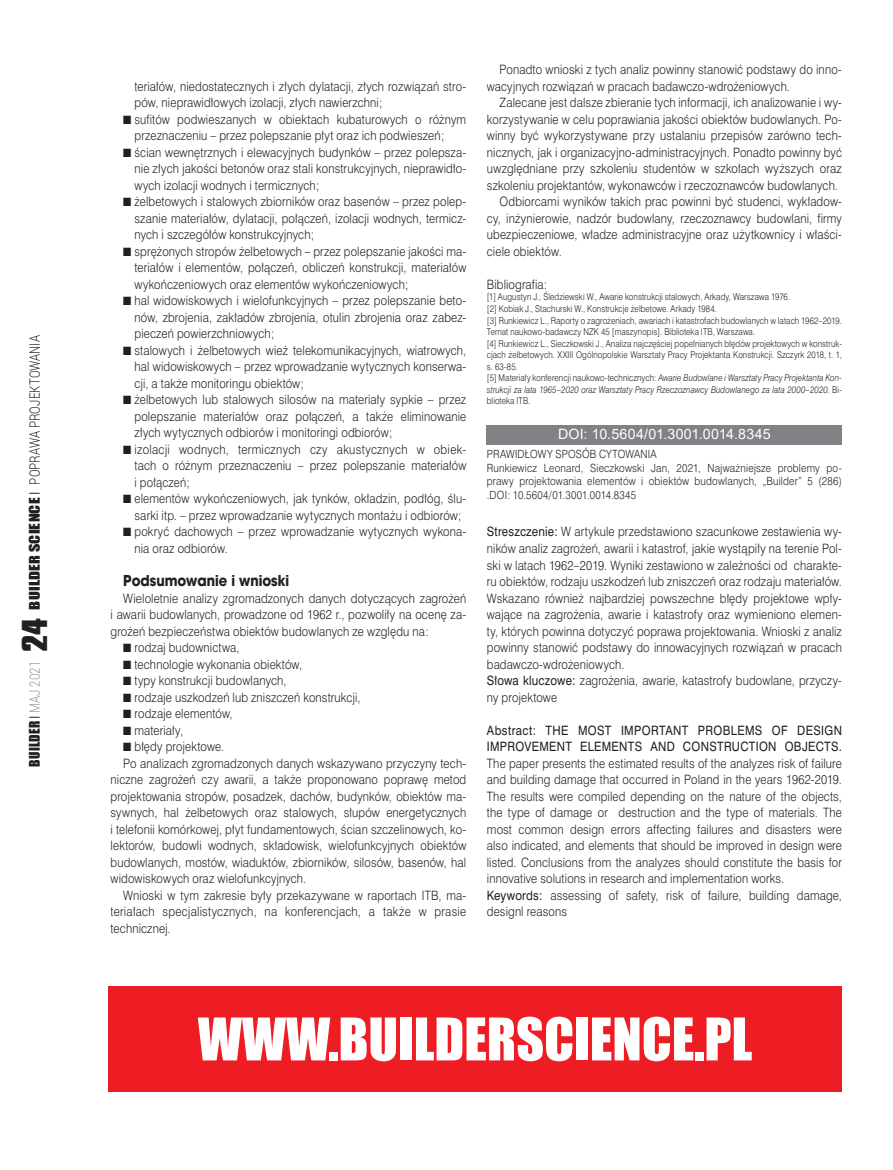
<style>
.page{position:relative;width:893px;height:1170px;background:#fff}
.page>*{position:absolute;margin:0;border:0;box-sizing:border-box;transform-origin:0 0}
.t1{font:54.3px "Impact";color:#fff}
.srodtytul{font:700 16.5px "Avant Gar Got Itc TEE";color:#231f20;scale:.9 1}
.t2{font:300 14.25px "Roboto";letter-spacing:.005em;color:#231f20;scale:.8 1}
.FOTO_PODPIS{font:14.25px "Arial";letter-spacing:.015em;color:#fff}
.t3{font:13.5px "Impact";letter-spacing:.01em;color:#231f20}
.tekst_swiss{font:12px/16.5px "Swis 721 Lt PL";letter-spacing:.015em;color:#231f20;text-align:justify;scale:.89 1}
.ABSTRAKT_ANGIELSKI{font:12px/16.5px "Swis 721 Lt PL";letter-spacing:.01em;color:#231f20;text-align:justify;scale:.89 1}
.ABSTRAKT_POLSKI{font:12px/16.5px "Swis 721 Lt PL";letter-spacing:.01em;color:#231f20;text-align:justify;scale:.89 1}
.LIITERATURA{font:12px "Swis 721 Lt PL";letter-spacing:.01em;color:#231f20;scale:.89 1}
.PRAWIDLOWY_SPOSOB_CY{font:10.5px/13.5px "Swis 721 Lt PL";letter-spacing:.02em;color:#231f20;text-align:justify;scale:.89 1}
.LITERATURA_WYLICZENI{font:8.7px/11.6px "Swis 721 Lt PL";letter-spacing:.01em;color:#231f20;scale:.86 1}
.LITERATURA_WYLICZENI-2{font:italic 8.7px/11.6px "Swis 721 Lt PL";letter-spacing:.015em;color:#231f20;text-align:justify;scale:.86 1}
.s1{font-family:"Impact";font-weight:400;font-size:13.5px}
.s2{font-family:"Swis 721 Lt PL";font-weight:400;font-size:13.5px}
.s3{font-family:"Swis 721 Lt PL"}
.s4{font-family:"Roboto";font-weight:300;font-size:14.25px;color:#939598}
.s5{font-family:"Compacta PL";font-weight:700;font-size:30px}
.s6{font-style:normal}
.s7{font-family:"Swis 721 PL"}
</style>
<div class="page">
<div style="left:487px;top:426px;width:355px;height:19px;background:#808285"></div>
<div style="left:108px;top:986px;width:734px;height:105px;background:#ee1d23"></div>
<p class="t2" style="left:25px;top:609px;width:344px;rotate:-90deg"><span class="s1">BUILDER SCIENCE</span> <span class="s2">I</span> POPRAWA PROJEKTOWANIA</p>
<p class="t3" style="left:24px;top:766px;width:150px;rotate:-90deg">BUILDER <span class="s3">I</span> <span class="s4">MAJ 2021</span> <span class="s5">24</span></p>
<p class="tekst_swiss" style="left:135px;top:78px;width:374px">teriałów, niedostatecznych i złych dylatacji, złych rozwiązań stro&shy;pów, nieprawidłowych izolacji, złych nawierzchni;</p>
<p class="tekst_swiss" style="left:135px;top:111px;width:374px;text-indent:-11px">■ sufitów podwieszanych w obiektach kubaturowych o różnym przeznaczeniu – przez polepszanie płyt oraz ich podwieszeń;</p>
<p class="tekst_swiss" style="left:135px;top:144px;width:374px;text-indent:-11px">■ ścian wewnętrznych i elewacyjnych budynków – przez polepsza&shy;nie złych jakości betonów oraz stali konstrukcyjnych, nieprawidło&shy;wych izolacji wodnych i termicznych;</p>
<p class="tekst_swiss" style="left:135px;top:193px;width:374px;text-indent:-11px">■ żelbetowych i stalowych zbiorników oraz basenów – przez polep&shy;szanie materiałów, dylatacji, połączeń, izolacji wodnych, termicz&shy;nych i szczegółów konstrukcyjnych;</p>
<p class="tekst_swiss" style="left:135px;top:243px;width:374px;text-indent:-11px">■ sprężonych stropów żelbetowych – przez polepszanie jakości ma&shy;teriałów i elementów, połączeń, obliczeń konstrukcji, materiałów wykończeniowych oraz elementów wykończeniowych;</p>
<p class="tekst_swiss" style="left:135px;top:292px;width:374px;text-indent:-11px">■ hal widowiskowych i wielofunkcyjnych – przez polepszanie beto&shy;nów, zbrojenia, zakładów zbrojenia, otulin zbrojenia oraz zabez&shy;pieczeń powierzchniowych;</p>
<p class="tekst_swiss" style="left:135px;top:342px;width:374px;text-indent:-11px">■ stalowych i żelbetowych wież telekomunikacyjnych, wiatrowych, hal widowiskowych – przez wprowadzanie wytycznych konserwa&shy;cji, a także monitoringu obiektów;</p>
<p class="tekst_swiss" style="left:135px;top:391px;width:374px;text-indent:-11px">■ żelbetowych lub stalowych silosów na materiały sypkie – przez polepszanie materiałów oraz połączeń, a także eliminowanie złych wytycznych odbiorów i monitoringi odbiorów;</p>
<p class="tekst_swiss" style="left:135px;top:441px;width:374px;text-indent:-11px">■ izolacji wodnych, termicznych czy akustycznych w obiek&shy;tach o różnym przeznaczeniu – przez polepszanie materiałów i połączeń;</p>
<p class="tekst_swiss" style="left:123px;top:490px;width:387px;text-align:center">■ elementów wykończeniowych, jak tynków, okładzin, podłóg, ślu&shy;sarki itp. – przez wprowadzanie wytycznych montażu i odbiorów;</p>
<p class="tekst_swiss" style="left:135px;top:523px;width:374px;text-indent:-11px">■ pokryć dachowych – przez wprowadzanie wytycznych wykona&shy;nia oraz odbiorów.</p>
<p class="srodtytul" style="left:123px;top:570px;width:186px">Podsumowanie i wnioski</p>
<p class="tekst_swiss" style="left:111px;top:589px;width:401px;text-indent:13px">Wieloletnie analizy zgromadzonych danych dotyczących zagrożeń i awarii budowlanych, prowadzone od 1962 r., pozwoliły na ocenę za&shy;grożeń bezpieczeństwa obiektów budowlanych ze względu na:</p>
<p class="tekst_swiss" style="left:123px;top:639px;width:132px">■ rodzaj budownictwa,</p>
<p class="tekst_swiss" style="left:123px;top:655px;width:202px">■ technologie wykonania obiektów,</p>
<p class="tekst_swiss" style="left:123px;top:672px;width:185px">■ typy konstrukcji budowlanych,</p>
<p class="tekst_swiss" style="left:123px;top:688px;width:268px">■ rodzaje uszkodzeń lub zniszczeń konstrukcji,</p>
<p class="tekst_swiss" style="left:123px;top:705px;width:124px">■ rodzaje elementów,</p>
<p class="tekst_swiss" style="left:123px;top:721px;width:69px">■ materiały,</p>
<p class="tekst_swiss" style="left:123px;top:738px;width:115px">■ błędy projektowe.</p>
<p class="tekst_swiss" style="left:111px;top:754px;width:401px;text-indent:13px">Po analizach zgromadzonych danych wskazywano przyczyny tech&shy;niczne zagrożeń czy awarii, a także proponowano poprawę metod projektowania stropów, posadzek, dachów, budynków, obiektów ma&shy;sywnych, hal żelbetowych oraz stalowych, słupów energetycznych i telefonii komórkowej, płyt fundamentowych, ścian szczelinowych, ko&shy;lektorów, budowli wodnych, składowisk, wielofunkcyjnych obiektów budowlanych, mostów, wiaduktów, zbiorników, silosów, basenów, hal widowiskowych oraz wielofunkcyjnych.</p>
<p class="tekst_swiss" style="left:111px;top:886px;width:401px;text-indent:13px">Wnioski w tym zakresie były przekazywane w raportach ITB, ma&shy;teriałach specjalistycznych, na konferencjach, a także w prasie technicznej.</p>
<p class="tekst_swiss" style="left:487px;top:61px;width:400px;text-indent:13px">Ponadto wnioski z tych analiz powinny stanowić podstawy do inno&shy;wacyjnych rozwiązań w pracach badawczo-wdrożeniowych.</p>
<p class="tekst_swiss" style="left:487px;top:94px;width:400px;text-indent:13px">Zalecane jest dalsze zbieranie tych informacji, ich analizowanie i wy&shy;korzystywanie w celu poprawiania jakości obiektów budowlanych. Po&shy;winny być wykorzystywane przy ustalaniu przepisów zarówno tech&shy;nicznych, jak i organizacyjno-administracyjnych. Ponadto powinny być uwzględniane przy szkoleniu studentów w szkołach wyższych oraz szkoleniu projektantów, wykonawców i rzeczoznawców budowlanych.</p>
<p class="tekst_swiss" style="left:487px;top:193px;width:400px;text-indent:13px">Odbiorcami wyników takich prac powinni być studenci, wykładow&shy;cy, inżynierowie, nadzór budowlany, rzeczoznawcy budowlani, firmy ubezpieczeniowe, władze administracyjne oraz użytkownicy i właści&shy;ciele obiektów.</p>
<p class="LIITERATURA" style="left:487px;top:276px;width:69px">Bibliografia:</p>
<p class="LITERATURA_WYLICZENI" style="left:487px;top:291px;width:354px">[1] Augustyn J., Śledziewski W., Awarie konstrukcji stalowych, Arkady, Warszawa 1976.</p>
<p class="LITERATURA_WYLICZENI" style="left:487px;top:303px;width:269px">[2] Kobiak J., Stachurski W., Konstrukcje żelbetowe. Arkady 1984.</p>
<p class="LITERATURA_WYLICZENI" style="left:487px;top:314px;width:414px">[3] Runkiewicz L., Raporty o zagrożeniach, awariach i katastrofach budowlanych w latach 1962–2019.<br>Temat naukowo-badawczy NZK 45 [maszynopis]. Biblioteka ITB, Warszawa.</p>
<p class="LITERATURA_WYLICZENI" style="left:487px;top:337px;width:414px;text-align:justify">[4] Runkiewicz L., Sieczkowski J., Analiza najczęściej popełnianych błędów projektowych w konstruk&shy;cjach żelbetowych. XXIII Ogólnopolskie Warsztaty Pracy Projektanta Konstrukcji. Szczyrk 2018, t. 1, s. 63-85.</p>
<p class="LITERATURA_WYLICZENI-2" style="left:487px;top:372px;width:414px"><span class="s6">[5] Materiały konferencji naukowo-technicznych:</span> Awarie Budowlane i Warsztaty Pracy Projektanta Kon&shy;strukcji za lata 1965–2020 oraz Warsztaty Pracy Rzeczoznawcy Budowlanego za lata 2000–2020<span class="s6">. Bi&shy;blioteka ITB.</span></p>
<p class="FOTO_PODPIS" style="left:558px;top:424px;width:214px">DOI: 10.5604/01.3001.0014.8345</p>
<p class="PRAWIDLOWY_SPOSOB_CY" style="left:487px;top:447px;width:192px">PRAWIDŁOWY SPOSÓB CYTOWANIA</p>
<p class="PRAWIDLOWY_SPOSOB_CY" style="left:487px;top:461px;width:400px">Runkiewicz Leonard, Sieczkowski Jan, 2021, Najważniejsze problemy po&shy;prawy projektowania elementów i obiektów budowlanych, „Builder” 5 (286) .DOI: 10.5604/01.3001.0014.8345</p>
<p class="ABSTRAKT_POLSKI" style="left:487px;top:523px;width:400px"><span class="s7">Streszczenie:</span> W artykule przedstawiono szacunkowe zestawienia wy&shy;ników analiz zagrożeń, awarii i katastrof, jakie wystąpiły na terenie Pol&shy;ski w latach 1962–2019. Wyniki zestawiono w zależności od charakte&shy;ru obiektów, rodzaju uszkodzeń lub zniszczeń oraz rodzaju materiałów.<br>Wskazano również najbardziej powszechne błędy projektowe wpły&shy;wające na zagrożenia, awarie i katastrofy oraz wymieniono elemen&shy;ty, których powinna dotyczyć poprawa projektowania. Wnioski z analiz powinny stanowić podstawy do innowacyjnych rozwiązań w pracach badawczo-wdrożeniowych.</p>
<p class="ABSTRAKT_POLSKI" style="left:487px;top:672px;width:400px"><span class="s7">Słowa kluczowe:</span> zagrożenia, awarie, katastrofy budowlane, przyczy&shy;ny projektowe</p>
<p class="ABSTRAKT_ANGIELSKI" style="left:487px;top:721px;width:400px"><span class="s7">Abstract: THE MOST IMPORTANT PROBLEMS OF DESIGN IMPROVEMENT ELEMENTS AND CONSTRUCTION OBJECTS.<br></span>The paper presents the estimated results of the analyzes risk of failure and building damage that occurred in Poland in the years 1962-2019.<br>The results were compiled depending on the nature of the objects, the type of damage or destruction and the type of materials. The most common design errors affecting failures and disasters were also indicated, and elements that should be improved in design were listed. Conclusions from the analyzes should constitute the basis for innovative solutions in research and implementation works.</p>
<p class="ABSTRAKT_ANGIELSKI" style="left:487px;top:886px;width:400px"><span class="s7">Keywords:</span> assessing of safety, risk of failure, building damage, designl reasons</p>
<p class="t1" style="left:198px;top:996px;width:556px">WWW.BUILDERSCIENCE.PL</p>
</div>
